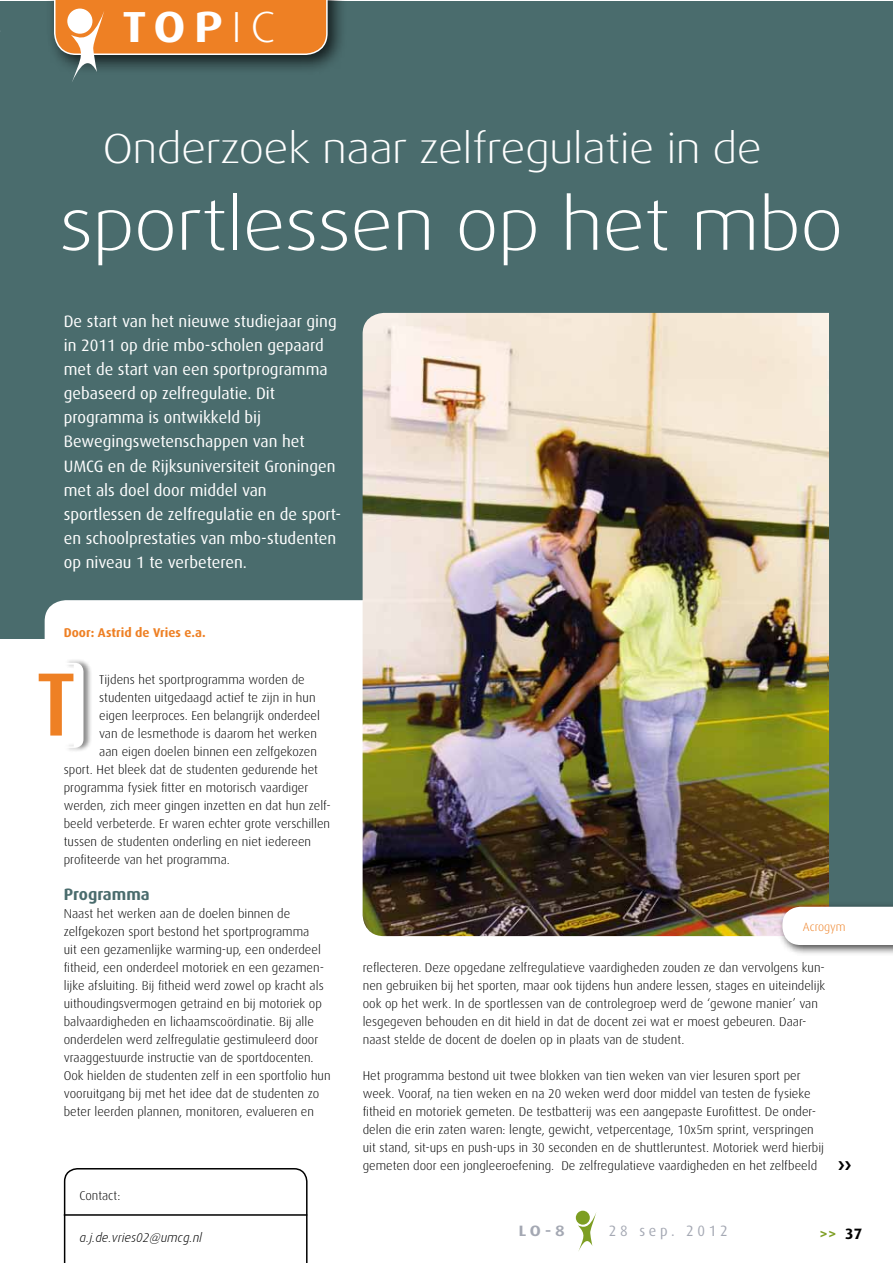
<style>
.page{position:relative;width:893px;height:1263px;background:#fff}
.page>*{position:absolute;margin:0;border:0;box-sizing:border-box;transform-origin:0 0}
.t1{font:500 90px "Dax";color:#ee8024}
.t2{font:300 72px "Dax Wide";color:#fff}
.t3{font:700 43.5px "Dax Wide";color:#fff}
.t4{font:300 42px "Dax Wide";color:#fff}
.t5{font:16.5px/24px "Dax";color:#fff}
.t6{font:700 16.5px "Dax";color:#4a6c6d}
.t7{font:15px "Dax";letter-spacing:.26em;color:#a4a8b3;scale:.96 1}
.t8{font:700 15px "Dax Wide";color:#a4a8b3}
.t9{font:700 15px "Dax";color:#7d9e22}
.t10{font:300 12.75px/18px "Dax";color:#000}
.t11{font:700 12.75px "Dax";color:#ee8024}
.t12{font:italic 300 12.75px "Dax";color:#000}
.t13{font:300 12px "Dax";color:#ee8024}
.s1{font-weight:300}
.s2{color:#000}
</style>
<div class="page">
<div style="left:0;top:1px;width:893px;height:637px;background:#4a6c6d"></div>
<div style="left:45px;top:600px;width:784px;height:159px;background:#fff;border-radius:21px"></div>
<div style="left:45px;top:0;width:302px;height:75px;background:#000;opacity:.75"></div>
<div style="left:64px;top:658px;width:28px;height:95px;background:#000;opacity:.45"></div>
<svg style="left:65px;top:663px;width:18px;height:85px"></svg>
<svg style="left:54px;top:0;width:274px;height:82px"></svg>
<div style="left:576px;top:1211px;width:14px;height:14px;background:#7d9e22;border-radius:50%"></div>
<svg style="left:578px;top:1212px;width:18px;height:39px"></svg>
<img style="left:363px;top:313px;width:467px;height:623px">
<div style="left:830px;top:302px;width:63px;height:634px;background:#4a6c6d"></div>
<svg style="left:64px;top:1168px;width:244px;height:95px"></svg>
<hr style="left:64px;top:1214px;width:243px;height:2px;background:#000">
<div style="left:777px;top:901px;width:116px;height:55px;background:#000;opacity:.75"></div>
<svg style="left:782px;top:907px;width:111px;height:38px"></svg>
<h3 class="t3" style="left:122px;top:2px;width:130px">TOP<span class="s1">ic</span></h3>
<h3 class="t4" style="left:103px;top:126px;width:660px">Onderzoek naar zelfregulatie in de</h3>
<h2 class="t2" style="left:60px;top:185px;width:785px">sportlessen op het mbo</h2>
<p class="t5" style="left:64px;top:310px;width:279px">De start van het nieuwe studiejaar ging in 2011 op drie mbo-scholen gepaard met de start van een sportprogramma gebaseerd op zelfregulatie. Dit programma is ontwikkeld bij Bewegingswetenschappen van het UMCG en de Rijksuniversiteit Groningen met als doel door middel van sportlessen de zelfregulatie en de sport&shy;en schoolprestaties van mbo-studenten op niveau 1 te verbeteren.</p>
<p class="t11" style="left:64px;top:625px;width:143px">Door: Astrid de Vries e.a.</p>
<h1 class="t1" style="left:36px;top:654px;width:42px">T</h1>
<p class="t10" style="left:99px;top:671px;width:207px">Tijdens het sportprogramma worden de</p>
<p class="t10" style="left:99px;top:689px;width:218px">studenten uitgedaagd actief te zijn in hun</p>
<p class="t10" style="left:99px;top:707px;width:222px">eigen leerproces. Een belangrijk onderdeel</p>
<p class="t10" style="left:99px;top:725px;width:219px">van de lesmethode is daarom het werken</p>
<p class="t10" style="left:99px;top:743px;width:219px">aan eigen doelen binnen een zelfgekozen</p>
<p class="t10" style="left:64px;top:761px;width:256px">sport. Het bleek dat de studenten gedurende het</p>
<p class="t10" style="left:64px;top:779px;width:246px">programma fysiek fitter en motorisch vaardiger</p>
<p class="t10" style="left:64px;top:797px;width:268px">werden, zich meer gingen inzetten en dat hun zelf-</p>
<p class="t10" style="left:64px;top:815px;width:268px">beeld verbeterde. Er waren echter grote verschillen</p>
<p class="t10" style="left:64px;top:833px;width:249px">tussen de studenten onderling en niet iedereen</p>
<p class="t10" style="left:64px;top:851px;width:168px">profiteerde van het programma.</p>
<p class="t6" style="left:64px;top:885px;width:87px">Programma</p>
<p class="t10" style="left:64px;top:905px;width:268px">Naast het werken aan de doelen binnen de zelfgekozen sport bestond het sportprogramma<br>uit een gezamenlijke warming-up, een onderdeel fitheid, een onderdeel motoriek en een gezamen&shy;lijke afsluiting. Bij fitheid werd zowel op kracht als uithoudingsvermogen getraind en bij motoriek op balvaardigheden en lichaamscoördinatie. Bij alle onderdelen werd zelfregulatie gestimuleerd door vraaggestuurde instructie van de sportdocenten.<br>Ook hielden de studenten zelf in een sportfolio hun vooruitgang bij met het idee dat de studenten zo beter leerden plannen, monitoren, evalueren en</p>
<p class="t10" style="left:80px;top:1187px;width:42px">Contact:</p>
<p class="t12" style="left:80px;top:1231px;width:124px">a.j.de.vries02@umcg.nl</p>
<p class="t13" style="left:803px;top:920px;width:44px">Acrogym</p>
<p class="t10" style="left:363px;top:959px;width:464px">reflecteren. Deze opgedane zelfregulatieve vaardigheden zouden ze dan vervolgens kun&shy;nen gebruiken bij het sporten, maar ook tijdens hun andere lessen, stages en uiteindelijk ook op het werk. In de sportlessen van de controlegroep werd de ‘gewone manier’ van lesgegeven behouden en dit hield in dat de docent zei wat er moest gebeuren. Daar&shy;naast stelde de docent de doelen op in plaats van de student.</p>
<p class="t10" style="left:363px;top:1067px;width:463px">Het programma bestond uit twee blokken van tien weken van vier lesuren sport per week. Vooraf, na tien weken en na 20 weken werd door middel van testen de fysieke fitheid en motoriek gemeten. De testbatterij was een aangepaste Eurofittest. De onder&shy;delen die erin zaten waren: lengte, gewicht, vetpercentage, 10x5m sprint, verspringen uit stand, sit-ups en push-ups in 30 seconden en de shuttleruntest. Motoriek werd hierbij gemeten door een jongleeroefening. De zelfregulatieve vaardigheden en het zelfbeeld</p>
<p class="t8" style="left:519px;top:1223px;width:48px">LO-8</p>
<p class="t7" style="left:609px;top:1223px;width:125px">28 sep. 2012</p>
<p class="t9" style="left:819px;top:1225px;width:44px">&gt;&gt; <span class="s2">37</span></p>
</div>
